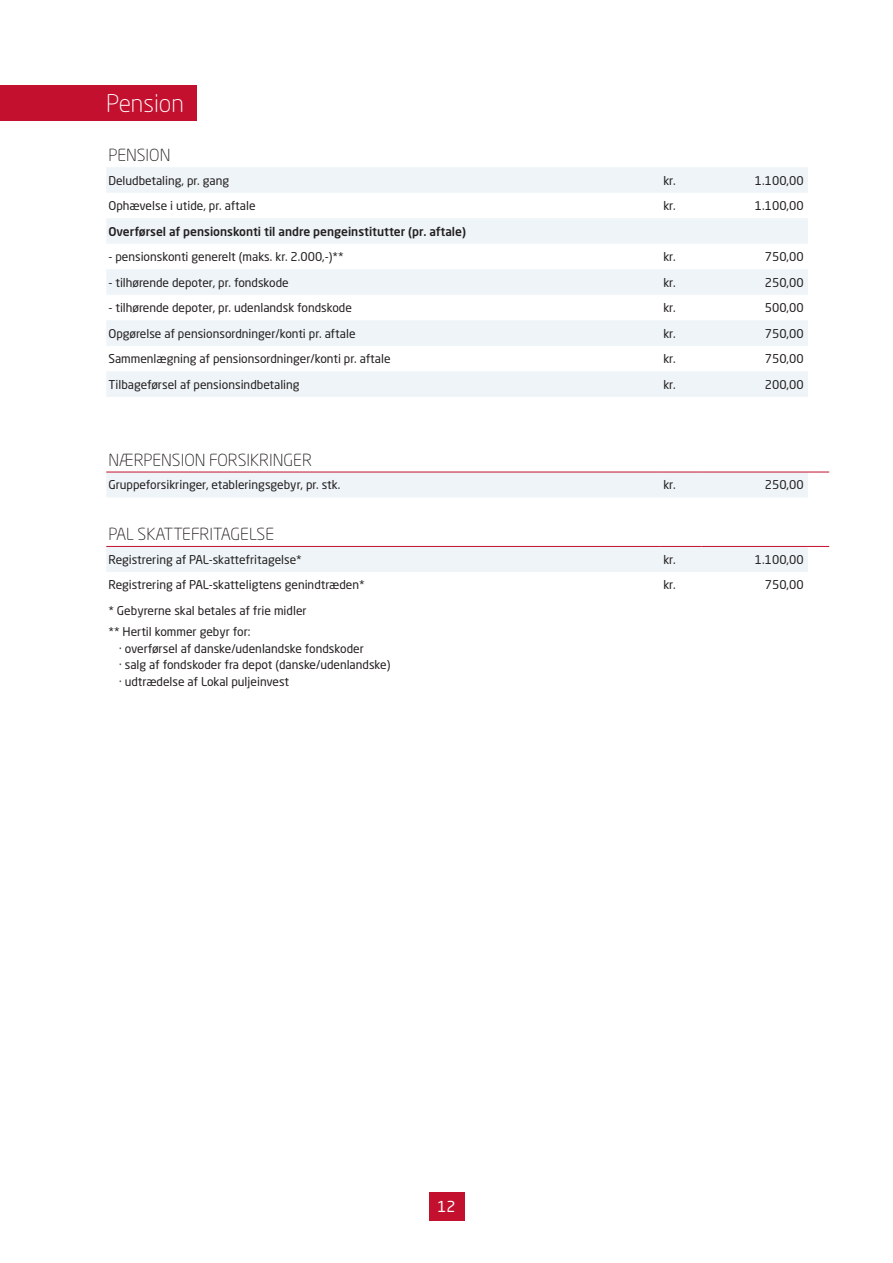
<style>
.page{position:relative;width:893px;height:1263px;background:#fff}
.page>*{position:absolute;margin:0;border:0;box-sizing:border-box;transform-origin:0 0}
.t1{font:300 24px "Neo Sans Std";color:#fff}
.t2{font:300 16.5px "Neo Sans Std";color:#231f20}
.t3{font:15px "Neo Sans Std";color:#fff}
.t4{font:12px/16.5px "Neo Sans Std";color:#231f20}
.t5{font:500 12px "Neo Sans Std";color:#231f20}
</style>
<div class="page">
<div style="left:106px;top:472px;width:723px;height:25px;background:#eef4f7"></div>
<hr style="left:106px;top:472px;width:553px;height:1px;background:#c3102f">
<hr style="left:659px;top:472px;width:43px;height:1px;background:#c3102f">
<hr style="left:702px;top:472px;width:106px;height:1px;background:#c3102f">
<div style="left:106px;top:546px;width:723px;height:26px;background:#eef4f7"></div>
<hr style="left:106px;top:546px;width:553px;height:1px;background:#c3102f">
<hr style="left:659px;top:546px;width:43px;height:1px;background:#c3102f">
<hr style="left:702px;top:546px;width:106px;height:1px;background:#c3102f">
<svg style="left:106px;top:167px;width:702px;height:230px;fill:#eef4f7"></svg>
<div style="left:429px;top:1192px;width:35px;height:28px;background:#c3102f"></div>
<div style="left:0;top:85px;width:197px;height:35px;background:#c3102f"></div>
<h1 class="t1" style="left:106px;top:89px;width:79px">Pension</h1>
<h2 class="t2" style="left:108px;top:145px;width:64px">PENSION</h2>
<p class="t4" style="left:108px;top:172px;width:122px">Deludbetaling, pr. gang</p>
<p class="t4" style="left:663px;top:172px;width:14px">kr.</p>
<p class="t4" style="left:755px;top:172px;width:50px">1.100,00</p>
<p class="t4" style="left:108px;top:197px;width:149px">Ophævelse i utide, pr. aftale</p>
<p class="t4" style="left:663px;top:197px;width:14px">kr.</p>
<p class="t4" style="left:755px;top:197px;width:50px">1.100,00</p>
<p class="t5" style="left:108px;top:224px;width:359px">Overførsel af pensionskonti til andre pengeinstitutter (pr. aftale)</p>
<p class="t4" style="left:108px;top:248px;width:237px">- pensionskonti generelt (maks. kr. 2.000,-)**</p>
<p class="t4" style="left:663px;top:248px;width:14px">kr.</p>
<p class="t4" style="left:765px;top:248px;width:40px">750,00</p>
<p class="t4" style="left:108px;top:274px;width:182px">- tilhørende depoter, pr. fondskode</p>
<p class="t4" style="left:663px;top:274px;width:14px">kr.</p>
<p class="t4" style="left:765px;top:274px;width:40px">250,00</p>
<p class="t4" style="left:108px;top:299px;width:245px">- tilhørende depoter, pr. udenlandsk fondskode</p>
<p class="t4" style="left:663px;top:299px;width:14px">kr.</p>
<p class="t4" style="left:765px;top:299px;width:40px">500,00</p>
<p class="t4" style="left:108px;top:325px;width:249px">Opgørelse af pensionsordninger/konti pr. aftale</p>
<p class="t4" style="left:663px;top:325px;width:14px">kr.</p>
<p class="t4" style="left:765px;top:325px;width:40px">750,00</p>
<p class="t4" style="left:108px;top:350px;width:284px">Sammenlægning af pensionsordninger/konti pr. aftale</p>
<p class="t4" style="left:663px;top:350px;width:14px">kr.</p>
<p class="t4" style="left:765px;top:350px;width:40px">750,00</p>
<p class="t4" style="left:108px;top:376px;width:193px">Tilbageførsel af pensionsindbetaling</p>
<p class="t4" style="left:663px;top:376px;width:14px">kr.</p>
<p class="t4" style="left:765px;top:376px;width:40px">200,00</p>
<h2 class="t2" style="left:108px;top:450px;width:205px">NÆRPENSION FORSIKRINGER</h2>
<p class="t4" style="left:108px;top:476px;width:233px">Gruppeforsikringer, etableringsgebyr, pr. stk.</p>
<p class="t4" style="left:663px;top:476px;width:14px">kr.</p>
<p class="t4" style="left:765px;top:476px;width:40px">250,00</p>
<h2 class="t2" style="left:108px;top:524px;width:167px">PAL SKATTEFRITAGELSE</h2>
<p class="t4" style="left:108px;top:551px;width:195px">Registrering af PAL-skattefritagelse*</p>
<p class="t4" style="left:663px;top:551px;width:14px">kr.</p>
<p class="t4" style="left:755px;top:551px;width:50px">1.100,00</p>
<p class="t4" style="left:108px;top:576px;width:258px">Registrering af PAL-skatteligtens genindtræden*</p>
<p class="t4" style="left:663px;top:576px;width:14px">kr.</p>
<p class="t4" style="left:765px;top:576px;width:40px">750,00</p>
<p class="t4" style="left:108px;top:599px;width:200px;line-height:21.6px">* Gebyrerne skal betales af frie midler ** Hertil kommer gebyr for:</p>
<p class="t4" style="left:119px;top:640px;width:273px">· overførsel af danske/udenlandske fondskoder<br>· salg af fondskoder fra depot (danske/udenlandske) · udtrædelse af Lokal puljeinvest</p>
<p class="t3" style="left:437px;top:1197px;width:20px">12</p>
</div>
